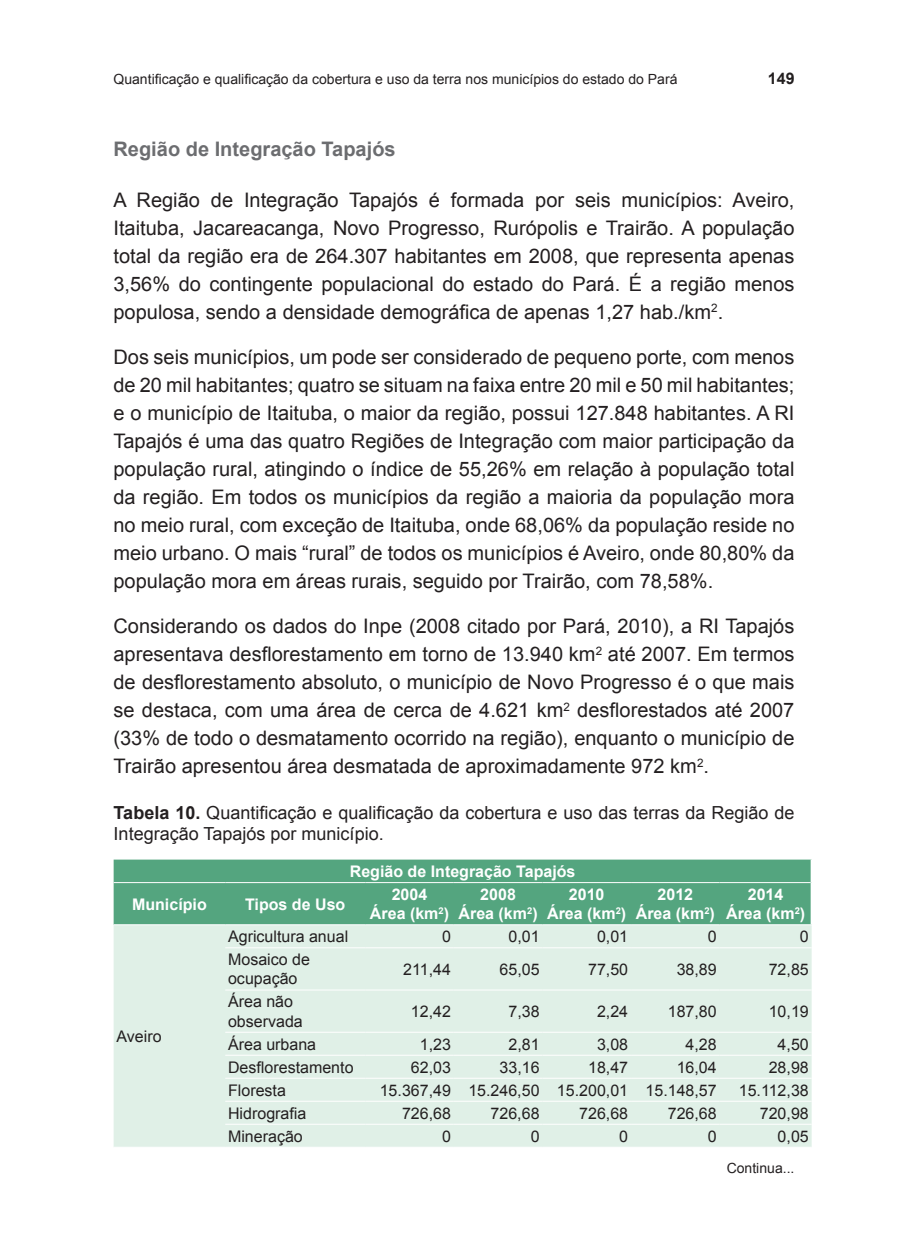
<style>
.page{position:relative;width:908px;height:1248px;background:#fff}
.page>*{position:absolute;margin:0;border:0;box-sizing:border-box;transform-origin:0 0}
.MIOLO{font:20px/28px "Arial";color:#231f20;text-align:justify}
.TITULO_3{font:700 20px "Arial";color:#6c6d70}
.TABELA_TITULO{font:18px/21.6px "Arial";color:#231f20}
.TABELA_MIOLO{font:16px/19.2px "Arial";color:#231f20}
.TABELA_CABECA{font:700 16px "Arial";color:#fff}
.t1{font:700 16px "Arial";color:#231f20}
.TABELA_FONTE{font:14px "Arial";color:#231f20}
.s1{font-weight:700}
</style>
<div class="page">
<div style="left:114px;top:859px;width:696px;height:65px;background:#54a57f"></div>
<div style="left:114px;top:925px;width:697px;height:221px;background:#e0f0e7"></div>
<hr style="left:114px;top:882px;width:111px;height:1px;background:#fff">
<hr style="left:225px;top:882px;width:140px;height:1px;background:#fff">
<hr style="left:365px;top:882px;width:88px;height:1px;background:#fff">
<hr style="left:453px;top:882px;width:89px;height:1px;background:#fff">
<hr style="left:542px;top:882px;width:88px;height:1px;background:#fff">
<hr style="left:630px;top:882px;width:89px;height:1px;background:#fff">
<hr style="left:719px;top:882px;width:91px;height:1px;background:#fff">
<hr style="left:225px;top:947px;width:140px;height:1px;background:#fff">
<hr style="left:365px;top:947px;width:88px;height:1px;background:#fff">
<hr style="left:453px;top:947px;width:89px;height:1px;background:#fff">
<hr style="left:542px;top:947px;width:88px;height:1px;background:#fff">
<hr style="left:630px;top:947px;width:89px;height:1px;background:#fff">
<hr style="left:719px;top:947px;width:92px;height:1px;background:#fff">
<hr style="left:225px;top:989px;width:140px;height:1px;background:#fff">
<hr style="left:365px;top:989px;width:88px;height:1px;background:#fff">
<hr style="left:453px;top:989px;width:89px;height:1px;background:#fff">
<hr style="left:542px;top:989px;width:88px;height:1px;background:#fff">
<hr style="left:630px;top:989px;width:89px;height:1px;background:#fff">
<hr style="left:719px;top:989px;width:92px;height:1px;background:#fff">
<hr style="left:225px;top:1031px;width:140px;height:1px;background:#fff">
<hr style="left:365px;top:1031px;width:88px;height:1px;background:#fff">
<hr style="left:453px;top:1031px;width:89px;height:1px;background:#fff">
<hr style="left:542px;top:1031px;width:88px;height:1px;background:#fff">
<hr style="left:630px;top:1031px;width:89px;height:1px;background:#fff">
<hr style="left:719px;top:1031px;width:92px;height:1px;background:#fff">
<hr style="left:225px;top:1054px;width:140px;height:1px;background:#fff">
<hr style="left:365px;top:1054px;width:88px;height:1px;background:#fff">
<hr style="left:453px;top:1054px;width:89px;height:1px;background:#fff">
<hr style="left:542px;top:1054px;width:88px;height:1px;background:#fff">
<hr style="left:630px;top:1054px;width:89px;height:1px;background:#fff">
<hr style="left:719px;top:1054px;width:92px;height:1px;background:#fff">
<hr style="left:225px;top:1077px;width:140px;height:1px;background:#fff">
<hr style="left:365px;top:1077px;width:88px;height:1px;background:#fff">
<hr style="left:453px;top:1077px;width:89px;height:1px;background:#fff">
<hr style="left:542px;top:1077px;width:88px;height:1px;background:#fff">
<hr style="left:630px;top:1077px;width:89px;height:1px;background:#fff">
<hr style="left:719px;top:1077px;width:92px;height:1px;background:#fff">
<hr style="left:225px;top:1100px;width:140px;height:1px;background:#fff">
<hr style="left:365px;top:1100px;width:88px;height:1px;background:#fff">
<hr style="left:453px;top:1100px;width:89px;height:1px;background:#fff">
<hr style="left:542px;top:1100px;width:88px;height:1px;background:#fff">
<hr style="left:630px;top:1100px;width:89px;height:1px;background:#fff">
<hr style="left:719px;top:1100px;width:92px;height:1px;background:#fff">
<hr style="left:225px;top:1123px;width:140px;height:1px;background:#fff">
<hr style="left:365px;top:1123px;width:88px;height:1px;background:#fff">
<hr style="left:453px;top:1123px;width:89px;height:1px;background:#fff">
<hr style="left:542px;top:1123px;width:88px;height:1px;background:#fff">
<hr style="left:630px;top:1123px;width:89px;height:1px;background:#fff">
<hr style="left:719px;top:1123px;width:92px;height:1px;background:#fff">
<p class="TABELA_FONTE" style="left:113px;top:69px;width:565px">Quantificação e qualificação da cobertura e uso da terra nos municípios do estado do Pará</p>
<p class="t1" style="left:767px;top:67px;width:28px">149</p>
<p class="TITULO_3" style="left:113px;top:136px;width:283px">Região de Integração Tapajós</p>
<p class="MIOLO" style="left:113px;top:186px;width:682px">A Região de Integração Tapajós é formada por seis municípios: Aveiro, Itaituba, Jacareacanga, Novo Progresso, Rurópolis e Trairão. A população total da região era de 264.307 habitantes em 2008, que representa apenas 3,56% do contingente populacional do estado do Pará. É a região menos populosa, sendo a densidade demográfica de apenas 1,27 hab./km<sup>2</sup>.</p>
<p class="MIOLO" style="left:113px;top:343px;width:682px">Dos seis municípios, um pode ser considerado de pequeno porte, com menos de 20 mil habitantes; quatro se situam na faixa entre 20 mil e 50 mil habitantes; e o município de Itaituba, o maior da região, possui 127.848 habitantes. A RI Tapajós é uma das quatro Regiões de Integração com maior participação da população rural, atingindo o índice de 55,26% em relação à população total da região. Em todos os municípios da região a maioria da população mora no meio rural, com exceção de Itaituba, onde 68,06% da população reside no meio urbano. O mais “rural” de todos os municípios é Aveiro, onde 80,80% da população mora em áreas rurais, seguido por Trairão, com 78,58%.</p>
<p class="MIOLO" style="left:113px;top:612px;width:682px">Considerando os dados do Inpe (2008 citado por Pará, 2010), a RI Tapajós apresentava desflorestamento em torno de 13.940 km<sup>2</sup> até 2007. Em termos de desflorestamento absoluto, o município de Novo Progresso é o que mais se destaca, com uma área de cerca de 4.621 km<sup>2</sup> desflorestados até 2007 (33% de todo o desmatamento ocorrido na região), enquanto o município de Trairão apresentou área desmatada de aproximadamente 972 km<sup>2</sup>.</p>
<p class="TABELA_TITULO" style="left:114px;top:801px;width:682px"><span class="s1">Tabela 10.</span> Quantificação e qualificação da cobertura e uso das terras da Região de<br>Integração Tapajós por município.</p>
<p class="TABELA_CABECA" style="left:349px;top:860px;width:227px">Região de Integração Tapajós</p>
<p class="TABELA_CABECA" style="left:132px;top:893px;width:76px">Município</p>
<p class="TABELA_CABECA" style="left:245px;top:893px;width:102px">Tipos de Uso</p>
<p class="TABELA_CABECA" style="left:391px;top:883px;width:37px">2004</p>
<p class="TABELA_CABECA" style="left:370px;top:902px;width:80px">Área (km<sup>2</sup>)</p>
<p class="TABELA_CABECA" style="left:480px;top:883px;width:37px">2008</p>
<p class="TABELA_CABECA" style="left:458px;top:902px;width:80px">Área (km<sup>2</sup>)</p>
<p class="TABELA_CABECA" style="left:568px;top:883px;width:37px">2010</p>
<p class="TABELA_CABECA" style="left:547px;top:902px;width:80px">Área (km<sup>2</sup>)</p>
<p class="TABELA_CABECA" style="left:657px;top:883px;width:37px">2012</p>
<p class="TABELA_CABECA" style="left:635px;top:902px;width:80px">Área (km<sup>2</sup>)</p>
<p class="TABELA_CABECA" style="left:747px;top:883px;width:37px">2014</p>
<p class="TABELA_CABECA" style="left:725px;top:902px;width:80px">Área (km<sup>2</sup>)</p>
<p class="TABELA_MIOLO" style="left:116px;top:1026px;width:47px">Aveiro</p>
<p class="TABELA_MIOLO" style="left:228px;top:927px;width:122px">Agricultura anual</p>
<p class="TABELA_MIOLO" style="left:442px;top:927px;width:10px">0</p>
<p class="TABELA_MIOLO" style="left:508px;top:927px;width:33px">0,01</p>
<p class="TABELA_MIOLO" style="left:596px;top:927px;width:33px">0,01</p>
<p class="TABELA_MIOLO" style="left:707px;top:927px;width:10px">0</p>
<p class="TABELA_MIOLO" style="left:799px;top:927px;width:10px">0</p>
<p class="TABELA_MIOLO" style="left:228px;top:950px;width:83px">Mosaico de ocupação</p>
<p class="TABELA_MIOLO" style="left:403px;top:959px;width:49px">211,44</p>
<p class="TABELA_MIOLO" style="left:499px;top:959px;width:42px">65,05</p>
<p class="TABELA_MIOLO" style="left:588px;top:959px;width:42px">77,50</p>
<p class="TABELA_MIOLO" style="left:676px;top:959px;width:42px">38,89</p>
<p class="TABELA_MIOLO" style="left:768px;top:959px;width:42px">72,85</p>
<p class="TABELA_MIOLO" style="left:228px;top:992px;width:76px">Área não observada</p>
<p class="TABELA_MIOLO" style="left:411px;top:1001px;width:42px">12,42</p>
<p class="TABELA_MIOLO" style="left:508px;top:1001px;width:33px">7,38</p>
<p class="TABELA_MIOLO" style="left:596px;top:1001px;width:33px">2,24</p>
<p class="TABELA_MIOLO" style="left:667px;top:1001px;width:50px">187,80</p>
<p class="TABELA_MIOLO" style="left:768px;top:1001px;width:42px">10,19</p>
<p class="TABELA_MIOLO" style="left:228px;top:1034px;width:90px">Área urbana</p>
<p class="TABELA_MIOLO" style="left:419px;top:1034px;width:33px">1,23</p>
<p class="TABELA_MIOLO" style="left:508px;top:1034px;width:33px">2,81</p>
<p class="TABELA_MIOLO" style="left:596px;top:1034px;width:33px">3,08</p>
<p class="TABELA_MIOLO" style="left:685px;top:1034px;width:33px">4,28</p>
<p class="TABELA_MIOLO" style="left:777px;top:1034px;width:33px">4,50</p>
<p class="TABELA_MIOLO" style="left:228px;top:1057px;width:127px">Desflorestamento</p>
<p class="TABELA_MIOLO" style="left:411px;top:1057px;width:42px">62,03</p>
<p class="TABELA_MIOLO" style="left:499px;top:1057px;width:42px">33,16</p>
<p class="TABELA_MIOLO" style="left:588px;top:1057px;width:42px">18,47</p>
<p class="TABELA_MIOLO" style="left:676px;top:1057px;width:42px">16,04</p>
<p class="TABELA_MIOLO" style="left:768px;top:1057px;width:42px">28,98</p>
<p class="TABELA_MIOLO" style="left:228px;top:1080px;width:59px">Floresta</p>
<p class="TABELA_MIOLO" style="left:379px;top:1080px;width:73px">15.367,49</p>
<p class="TABELA_MIOLO" style="left:468px;top:1080px;width:73px">15.246,50</p>
<p class="TABELA_MIOLO" style="left:556px;top:1080px;width:73px">15.200,01</p>
<p class="TABELA_MIOLO" style="left:645px;top:1080px;width:73px">15.148,57</p>
<p class="TABELA_MIOLO" style="left:738px;top:1080px;width:71px">15.112,38</p>
<p class="TABELA_MIOLO" style="left:228px;top:1103px;width:80px">Hidrografia</p>
<p class="TABELA_MIOLO" style="left:402px;top:1103px;width:50px">726,68</p>
<p class="TABELA_MIOLO" style="left:490px;top:1103px;width:50px">726,68</p>
<p class="TABELA_MIOLO" style="left:579px;top:1103px;width:50px">726,68</p>
<p class="TABELA_MIOLO" style="left:667px;top:1103px;width:50px">726,68</p>
<p class="TABELA_MIOLO" style="left:759px;top:1103px;width:50px">720,98</p>
<p class="TABELA_MIOLO" style="left:228px;top:1126px;width:76px">Mineração</p>
<p class="TABELA_MIOLO" style="left:442px;top:1126px;width:10px">0</p>
<p class="TABELA_MIOLO" style="left:530px;top:1126px;width:10px">0</p>
<p class="TABELA_MIOLO" style="left:619px;top:1126px;width:10px">0</p>
<p class="TABELA_MIOLO" style="left:707px;top:1126px;width:10px">0</p>
<p class="TABELA_MIOLO" style="left:777px;top:1126px;width:33px">0,05</p>
<p class="TABELA_FONTE" style="left:726px;top:1158px;width:69px">Continua...</p>
</div>
